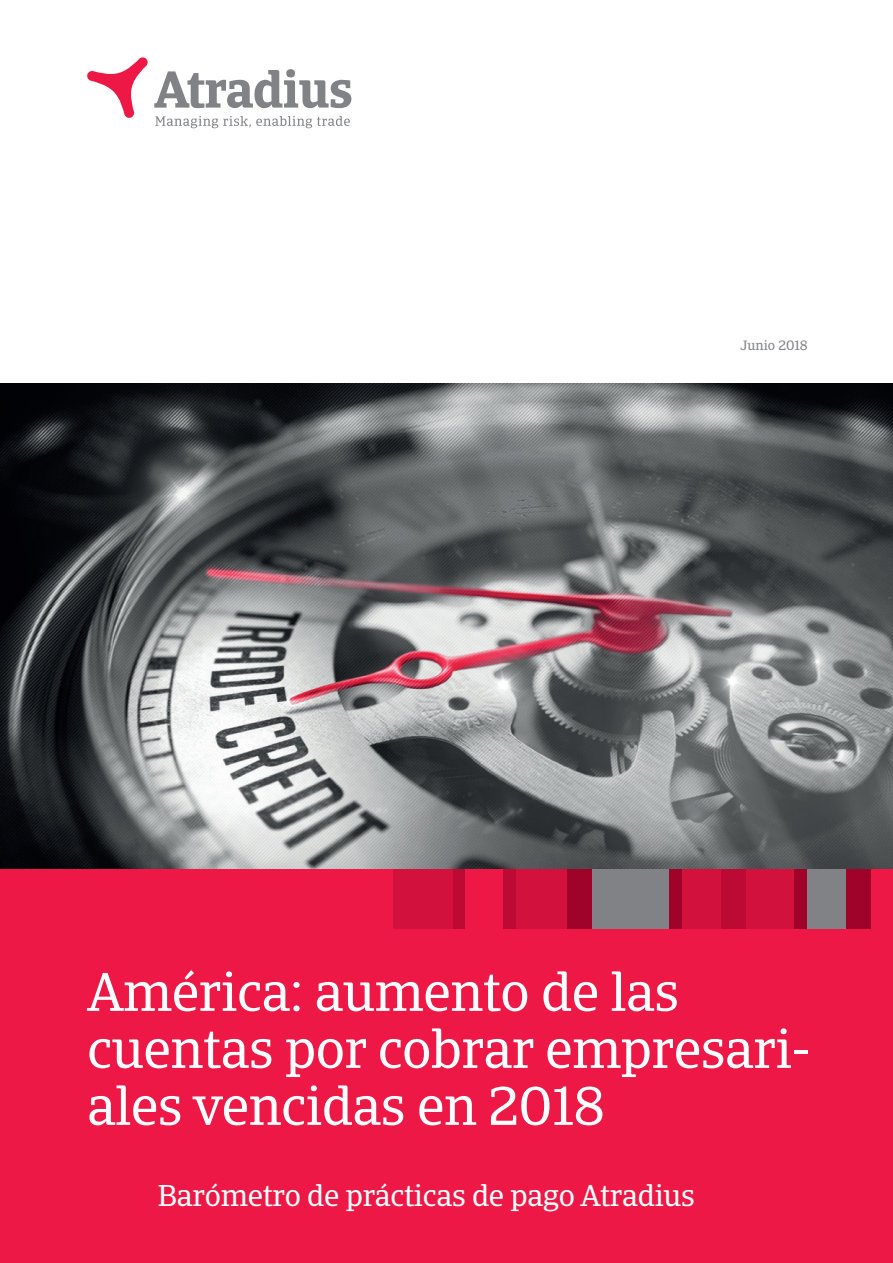
<style>
.page{position:relative;width:893px;height:1263px;background:#fff}
.page>*{position:absolute;margin:0;border:0;box-sizing:border-box;transform-origin:0 0}
.t1{font:54px/57px "Catalana";letter-spacing:-.01em;color:#fff}
.t2{font:30px "Catalana";letter-spacing:-.01em;color:#fff}
.t3{font:13.5px "Catalana";color:#808285}
</style>
<div class="page">
<div style="left:0;top:869px;width:893px;height:394px;background:#ed1845"></div>
<img style="left:0;top:384px;width:893px;height:485px">
<div style="left:452px;top:869px;width:13px;height:60px;background:#bc0a35"></div>
<div style="left:393px;top:869px;width:59px;height:60px;background:#d2113d"></div>
<div style="left:516px;top:869px;width:51px;height:60px;background:#d2113d"></div>
<div style="left:746px;top:869px;width:49px;height:60px;background:#d2113d"></div>
<div style="left:567px;top:869px;width:26px;height:60px;background:#a0032a"></div>
<div style="left:720px;top:869px;width:26px;height:60px;background:#bc0a35"></div>
<div style="left:846px;top:869px;width:25px;height:60px;background:#a0032a"></div>
<div style="left:503px;top:869px;width:13px;height:60px;background:#bc0a35"></div>
<div style="left:593px;top:869px;width:76px;height:60px;background:#808285"></div>
<div style="left:669px;top:869px;width:13px;height:60px;background:#a0032a"></div>
<div style="left:682px;top:869px;width:38px;height:60px;background:#d2113d"></div>
<div style="left:807px;top:869px;width:39px;height:60px;background:#808285"></div>
<div style="left:795px;top:869px;width:12px;height:60px;background:#a0032a"></div>
<svg style="left:154px;top:69px;width:197px;height:39px"></svg>
<svg style="left:87px;top:57px;width:61px;height:61px"></svg>
<svg style="left:155px;top:116px;width:195px;height:12px"></svg>
<p class="t3" style="left:740px;top:338px;width:69px">Junio 2018</p>
<p class="t1" style="left:87px;top:964px;width:725px">América: aumento de las cuentas por cobrar empresari&shy;ales vencidas en 2018</p>
<p class="t2" style="left:157px;top:1178px;width:539px">Barómetro de prácticas de pago Atradius</p>
</div>
